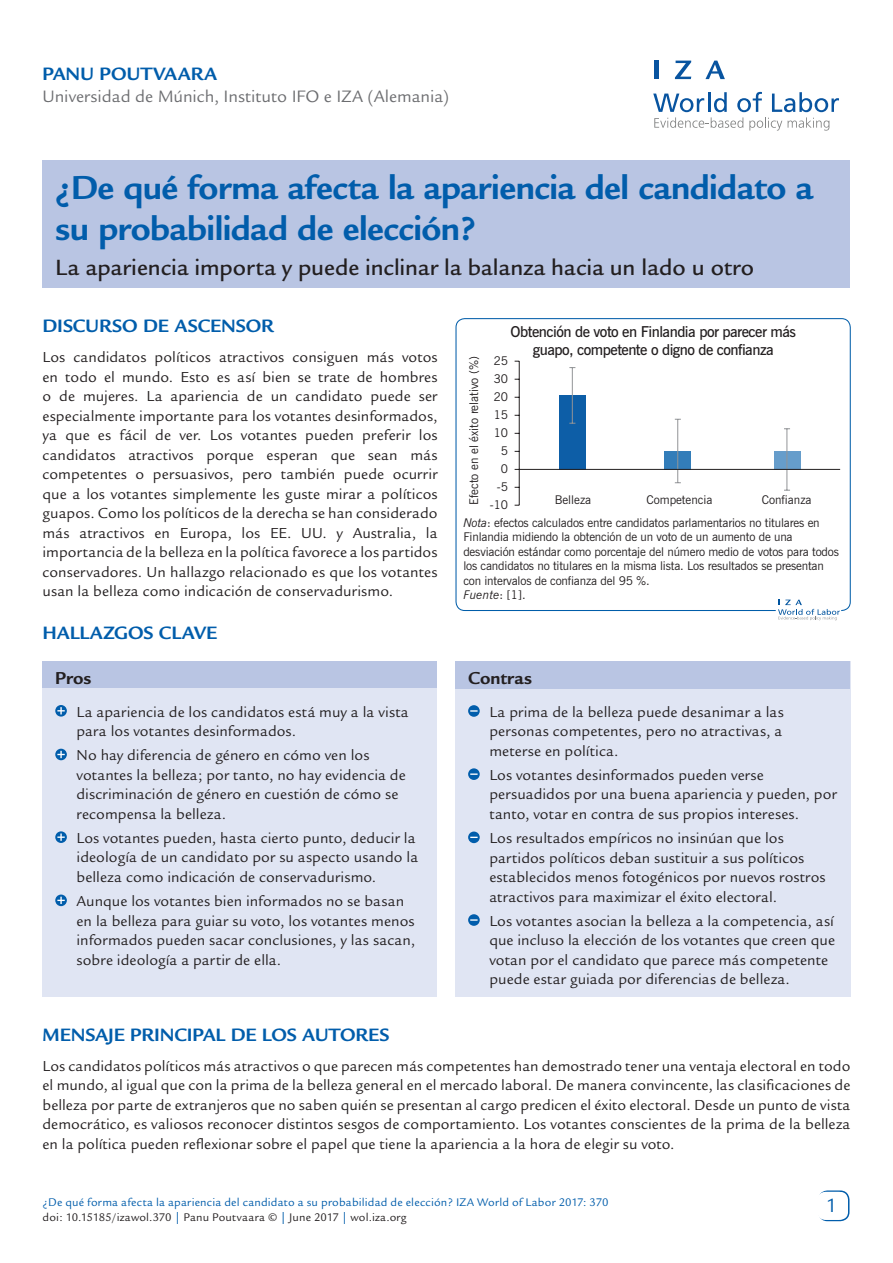
<style>
.page{position:relative;width:893px;height:1263px;background:#fff}
.page>*{position:absolute;margin:0;border:0;box-sizing:border-box;transform-origin:0 0}
.Cover__Title{font:700 36px/40.5px "Legacy Sans";letter-spacing:-.015em;color:#015dab}
.Cover__Subtitle{font:500 24px "Legacy Sans";letter-spacing:-.005em;color:#231f20}
.t1{font:21px "Legacy Sans";color:#015dab}
.Main__A_Level_Headin{font:700 19.5px "Legacy Sans";letter-spacing:-.005em;color:#015dab}
.Cover__AuthorName{font:700 19.5px "Legacy Sans";letter-spacing:-.005em;color:#015dab}
.Cover__Pro_Con_Heade{font:700 18.75px "Legacy Sans";color:#231f20}
.Cover__Affiliation{font:18px "Legacy Sans";color:#6c6d70}
.Main__Bodytext{font:15.75px/19.5px "Legacy Sans";letter-spacing:.005em;color:#231f20;text-align:justify}
.Cover__Pro_Con_Bulle{font:15.75px/19.5px "Legacy Sans";letter-spacing:.005em;color:#231f20}
.t2{font:600 15px/18px "News Gothic BT";letter-spacing:-.035em;color:#231f20;text-align:center}
.t3{font:12px/14.4px "News Gothic BT";letter-spacing:-.015em;color:#231f20}
.Cover_Footer{font:12px "Legacy Sans";letter-spacing:.015em;color:#015dab}
.t4{font:12px "Legacy Sans";letter-spacing:.015em;color:#231f20}
.s1{font-style:italic}
.s2{color:#015dab}
</style>
<div class="page">
<div style="left:43px;top:160px;width:807px;height:128px;background:#b9c5e3"></div>
<div style="left:818px;top:1190px;width:31px;height:31px;border:2px solid #015dab;border-radius:9px"></div>
<div style="left:817px;top:1192px;width:30px;height:28px;background:#fff;border-radius:9px"></div>
<svg style="left:653px;top:92px;width:186px;height:39px"></svg>
<hr style="left:654px;top:61px;width:4px;height:18px;background:#0854a0">
<svg style="left:675px;top:61px;width:16px;height:18px"></svg>
<svg style="left:705px;top:61px;width:20px;height:18px"></svg>
<div style="left:455px;top:661px;width:395px;height:335px;background:#e0e5f3"></div>
<div style="left:455px;top:661px;width:395px;height:28px;background:#b9c5e3"></div>
<div style="left:468px;top:705px;width:12px;height:12px;background:#015dab;border-radius:50%"></div>
<svg style="left:470px;top:710px;width:8px;height:2px"></svg>
<div style="left:468px;top:768px;width:12px;height:12px;background:#015dab;border-radius:50%"></div>
<svg style="left:470px;top:773px;width:8px;height:2px"></svg>
<svg style="left:468px;top:831px;width:12px;height:12px"></svg>
<div style="left:468px;top:914px;width:12px;height:12px;background:#015dab;border-radius:50%"></div>
<svg style="left:470px;top:919px;width:8px;height:2px"></svg>
<div style="left:43px;top:661px;width:394px;height:335px;background:#e0e5f3"></div>
<div style="left:43px;top:661px;width:394px;height:27px;background:#b9c5e3"></div>
<svg style="left:55px;top:705px;width:12px;height:12px"></svg>
<svg style="left:57px;top:707px;width:8px;height:7px"></svg>
<svg style="left:55px;top:749px;width:12px;height:11px"></svg>
<svg style="left:57px;top:751px;width:8px;height:7px"></svg>
<svg style="left:55px;top:831px;width:12px;height:12px"></svg>
<svg style="left:57px;top:833px;width:8px;height:8px"></svg>
<svg style="left:55px;top:894px;width:12px;height:12px"></svg>
<svg style="left:57px;top:897px;width:8px;height:7px"></svg>
<div style="left:455px;top:318px;width:396px;height:293px;border:1px solid #005da9;border-radius:9px"></div>
<div style="left:776px;top:599px;width:65px;height:18px;background:#fff"></div>
<svg style="left:778px;top:600px;width:62px;height:20px"></svg>
<div style="left:559px;top:395px;width:27px;height:74px;background:#0d5ea7"></div>
<hr style="left:572px;top:368px;width:1px;height:55px;background:#929497">
<div style="left:664px;top:451px;width:27px;height:18px;background:#337db9"></div>
<hr style="left:677px;top:419px;width:1px;height:64px;background:#929497">
<div style="left:774px;top:451px;width:26px;height:18px;background:#669dcb"></div>
<hr style="left:787px;top:429px;width:1px;height:61px;background:#929497">
<hr style="left:519px;top:361px;width:1px;height:144px;background:#231f20">
<hr style="left:519px;top:469px;width:321px;height:1px;background:#231f20">
<p class="Cover__AuthorName" style="left:43px;top:63px;width:176px">PANU POUTVAARA</p>
<p class="Cover__Affiliation" style="left:43px;top:86px;width:408px">Universidad de Múnich, Instituto IFO e IZA (Alemania)</p>
<p class="Cover__Title" style="left:55px;top:168px;width:760px">¿De qué forma afecta la apariencia del candidato a su probabilidad de elección?</p>
<p class="Cover__Subtitle" style="left:55px;top:254px;width:700px">La apariencia importa y puede inclinar la balanza hacia un lado u otro</p>
<p class="Main__A_Level_Headin" style="left:43px;top:315px;width:233px">DISCURSO DE ASCENSOR</p>
<p class="Main__Bodytext" style="left:43px;top:348px;width:397px">Los candidatos políticos atractivos consiguen más votos en todo el mundo. Esto es así bien se trate de hombres o de mujeres. La apariencia de un candidato puede ser especialmente importante para los votantes desinformados, ya que es fácil de ver. Los votantes pueden preferir los candidatos atractivos porque esperan que sean más competentes o persuasivos, pero también puede ocurrir que a los votantes simplemente les guste mirar a políticos guapos. Como los políticos de la derecha se han considerado más atractivos en Europa, los EE. UU. y Australia, la importancia de la belleza en la política favorece a los partidos conservadores. Un hallazgo relacionado es que los votantes usan la belleza como indicación de conservadurismo.</p>
<p class="Main__A_Level_Headin" style="left:43px;top:621px;width:176px">HALLAZGOS CLAVE</p>
<p class="Cover__Pro_Con_Heade" style="left:55px;top:667px;width:38px">Pros</p>
<p class="Cover__Pro_Con_Bulle" style="left:77px;top:702px;width:334px">La apariencia de los candidatos está muy a la vista para los votantes desinformados.</p>
<p class="Cover__Pro_Con_Bulle" style="left:77px;top:746px;width:331px">No hay diferencia de género en cómo ven los votantes la belleza; por tanto, no hay evidencia de discriminación de género en cuestión de cómo se recompensa la belleza.</p>
<p class="Cover__Pro_Con_Bulle" style="left:77px;top:828px;width:343px">Los votantes pueden, hasta cierto punto, deducir la ideología de un candidato por su aspecto usando la belleza como indicación de conservadurismo.</p>
<p class="Cover__Pro_Con_Bulle" style="left:77px;top:891px;width:340px">Aunque los votantes bien informados no se basan en la belleza para guiar su voto, los votantes menos informados pueden sacar conclusiones, y las sacan, sobre ideología a partir de ella.</p>
<p class="t3" style="left:467px;top:505px;width:150px;rotate:-90deg">Efecto en el éxito relativo (%)</p>
<p class="t2" style="left:511px;top:323px;width:287px">Obtención de voto en Finlandia por parecer más guapo, competente o digno de confianza</p>
<p class="t3" style="left:494px;top:352px;width:16px;line-height:18px">25<br>30</p>
<p class="t3" style="left:494px;top:389px;width:16px">20</p>
<p class="t3" style="left:494px;top:407px;width:16px">15</p>
<p class="t3" style="left:494px;top:425px;width:16px">10</p>
<p class="t3" style="left:501px;top:443px;width:9px">5</p>
<p class="t3" style="left:501px;top:461px;width:9px">0</p>
<p class="t3" style="left:497px;top:479px;width:13px">-5</p>
<p class="t3" style="left:490px;top:497px;width:20px">-10</p>
<p class="t3" style="left:555px;top:493px;width:38px">Belleza</p>
<p class="t3" style="left:646px;top:493px;width:68px">Competencia</p>
<p class="t3" style="left:762px;top:493px;width:51px">Confianza</p>
<p class="t3" style="left:463px;top:515px;width:377px"><span class="s1">Nota</span>: efectos calculados entre candidatos parlamentarios no titulares en Finlandia midiendo la obtención de un voto de un aumento de una desviación estándar como porcentaje del número medio de votos para todos los candidatos no titulares en la misma lista. Los resultados se presentan con intervalos de confianza del 95 %.<br><span class="s1">Fuente</span>: [1].</p>
<p class="Cover__Pro_Con_Heade" style="left:468px;top:667px;width:65px">Contras</p>
<p class="Cover__Pro_Con_Bulle" style="left:489px;top:702px;width:296px;text-align:justify">La prima de la belleza puede desanimar a las personas competentes, pero no atractivas, a meterse en política.</p>
<p class="Cover__Pro_Con_Bulle" style="left:489px;top:765px;width:349px">Los votantes desinformados pueden verse persuadidos por una buena apariencia y pueden, por tanto, votar en contra de sus propios intereses.</p>
<p class="Cover__Pro_Con_Bulle" style="left:489px;top:828px;width:338px">Los resultados empíricos no insinúan que los partidos políticos deban sustituir a sus políticos establecidos menos fotogénicos por nuevos rostros atractivos para maximizar el éxito electoral.</p>
<p class="Cover__Pro_Con_Bulle" style="left:489px;top:911px;width:347px">Los votantes asocian la belleza a la competencia, así que incluso la elección de los votantes que creen que votan por el candidato que parece más competente puede estar guiada por diferencias de belleza.</p>
<p class="Main__A_Level_Headin" style="left:43px;top:1023px;width:349px">MENSAJE PRINCIPAL DE LOS AUTORES</p>
<p class="Main__Bodytext" style="left:43px;top:1056px;width:809px">Los candidatos políticos más atractivos o que parecen más competentes han demostrado tener una ventaja electoral en todo el mundo, al igual que con la prima de la belleza general en el mercado laboral. De manera convincente, las clasificaciones de belleza por parte de extranjeros que no saben quién se presentan al cargo predicen el éxito electoral. Desde un punto de vista democrático, es valiosos reconocer distintos sesgos de comportamiento. Los votantes conscientes de la prima de la belleza en la política pueden reflexionar sobre el papel que tiene la apariencia a la hora de elegir su voto.</p>
<p class="Cover_Footer" style="left:43px;top:1195px;width:567px">¿De qué forma afecta la apariencia del candidato a su probabilidad de elección? IZA World of Labor 2017: 370</p>
<p class="t4" style="left:43px;top:1210px;width:366px">doi: 10.15185/izawol.370 <span class="s2">|</span> Panu Poutvaara © <span class="s2">|</span> June 2017 <span class="s2">|</span> wol.iza.org</p>
<p class="t1" style="left:826px;top:1194px;width:13px">1</p>
<p class="t1" style="left:828px;top:1194px;width:13px">2</p>
</div>
